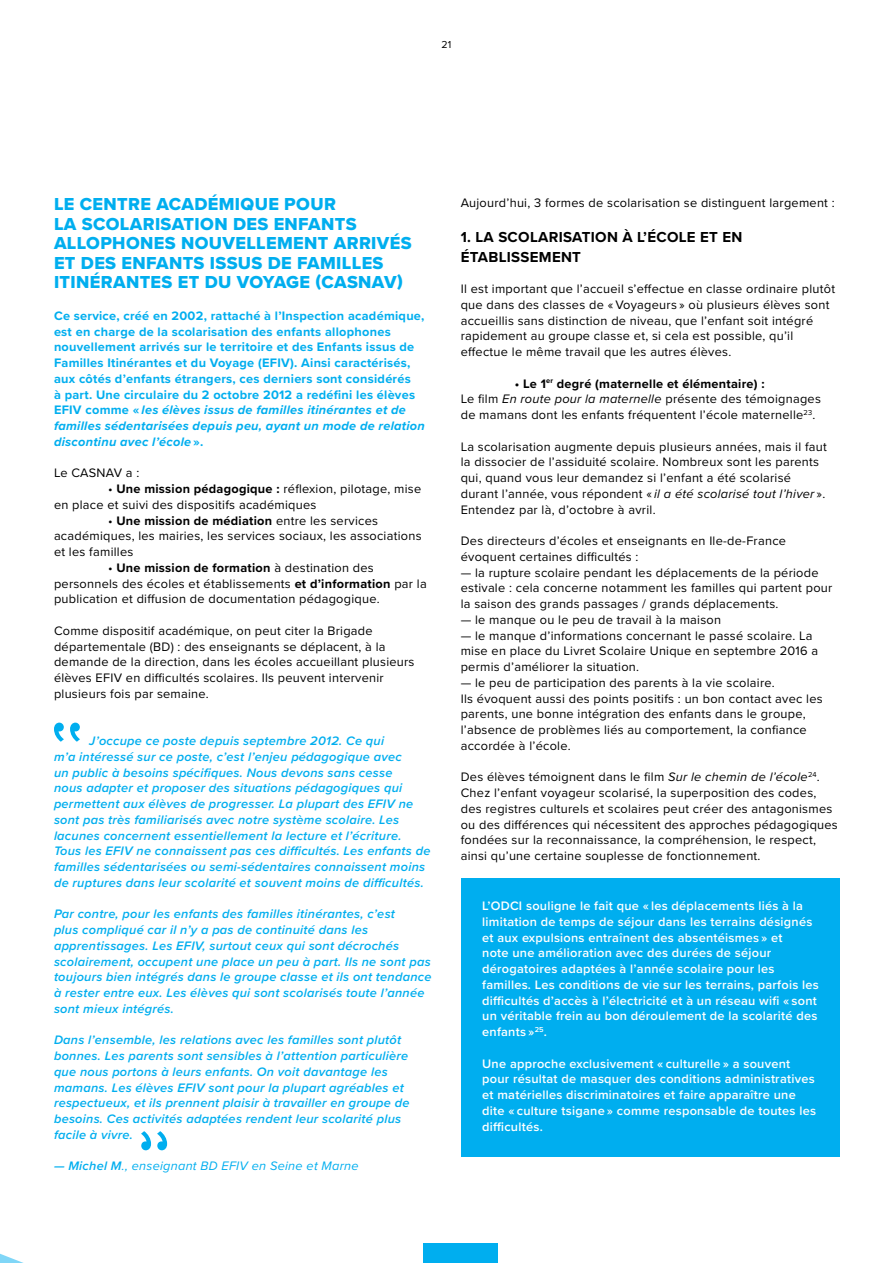
<style>
.page{position:relative;width:893px;height:1263px;background:#fff}
.page>*{position:absolute;margin:0;border:0;box-sizing:border-box;transform-origin:0 0}
.t1{font:18px/19.5px "Proxima Nova Extrabld";letter-spacing:.02em;color:#00aeef}
.t2{font:700 15px/19.5px "Proxima Nova";letter-spacing:.02em;color:#000}
.t3{font:12.75px/15.8px "Proxima Nova";letter-spacing:.02em;color:#000}
.t4{font:italic 600 12.75px/15.8px "Proxima Nova";letter-spacing:.02em;color:#00aeef}
.t5{font:600 12.75px/15.8px "Proxima Nova";letter-spacing:.02em;color:#fff}
.t6{font:700 12.75px/15.8px "Proxima Nova";letter-spacing:.02em;color:#00aeef}
.t7{font:italic 12.75px "Proxima Nova";letter-spacing:.02em;color:#00aeef}
.t8{font:10.5px "Proxima Nova";color:#000}
.s1{font-style:italic}
.s2{font-weight:700}
.s3{font-weight:600}
.s4{font-weight:600;color:#fff}
</style>
<div class="page">
<div style="left:461px;top:878px;width:379px;height:279px;background:#00aeef"></div>
<svg style="left:54px;top:723px;width:26px;height:19px"></svg>
<svg style="left:141px;top:1131px;width:26px;height:19px"></svg>
<div style="left:424px;top:1243px;width:74px;height:20px;background:#00aeef"></div>
<p class="t8" style="left:441px;top:37px;width:11px">21</p>
<h1 class="t1" style="left:54px;top:194px;width:359px">LE CENTRE ACADÉMIQUE POUR<br>LA SCOLARISATION DES ENFANTS<br>ALLOPHONES NOUVELLEMENT ARRIVÉS<br>ET DES ENFANTS ISSUS DE FAMILLES<br>ITINÉRANTES ET DU VOYAGE (CASNAV)</h1>
<p class="t6" style="left:54px;top:307px;width:372px">Ce service, créé en 2002, rattaché à l’Inspection académique, est en charge de la scolarisation des enfants allophones nouvellement arrivés sur le territoire et des Enfants issus de Familles Itinérantes et du Voyage (EFIV). Ainsi caractérisés, aux côtés d’enfants étrangers, ces derniers sont considérés<br>à part. Une circulaire du 2 octobre 2012 a redéfini les élèves EFIV comme « <span class="s1">les élèves issus de familles itinérantes et de familles sédentarisées depuis peu, ayant un mode de relation discontinu avec l’école</span> ».</p>
<p class="t3" style="left:54px;top:465px;width:87px">Le CASNAV a :</p>
<p class="t3" style="left:54px;top:480px;width:369px;text-indent:54px">• <span class="s2">Une mission pédagogique :</span> réflexion, pilotage, mise en place et suivi des dispositifs académiques</p>
<p class="t3" style="left:54px;top:512px;width:369px;text-indent:54px">• <span class="s2">Une mission de médiation</span> entre les services académiques, les mairies, les services sociaux, les associations et les familles</p>
<p class="t3" style="left:54px;top:559px;width:374px;text-indent:54px">• <span class="s2">Une mission de formation</span> à destination des personnels des écoles et établissements <span class="s2">et d’information</span> par la publication et diffusion de documentation pédagogique.</p>
<p class="t3" style="left:54px;top:622px;width:362px">Comme dispositif académique, on peut citer la Brigade départementale (BD) : des enseignants se déplacent, à la demande de la direction, dans les écoles accueillant plusieurs élèves EFIV en difficultés scolaires. Ils peuvent intervenir plusieurs fois par semaine.</p>
<p class="t4" style="left:54px;top:732px;width:378px;text-indent:35px">J’occupe ce poste depuis septembre 2012. Ce qui<br>m’a intéressé sur ce poste, c’est l’enjeu pédagogique avec<br>un public à besoins spécifiques. Nous devons sans cesse<br>nous adapter et proposer des situations pédagogiques qui permettent aux élèves de progresser. La plupart des EFIV ne sont pas très familiarisés avec notre système scolaire. Les lacunes concernent essentiellement la lecture et l’écriture.<br>Tous les EFIV ne connaissent pas ces difficultés. Les enfants de familles sédentarisées ou semi-sédentaires connaissent moins de ruptures dans leur scolarité et souvent moins de difficultés.</p>
<p class="t4" style="left:54px;top:906px;width:379px">Par contre, pour les enfants des familles itinérantes, c’est<br>plus compliqué car il n’y a pas de continuité dans les apprentissages. Les EFIV, surtout ceux qui sont décrochés scolairement, occupent une place un peu à part. Ils ne sont pas toujours bien intégrés dans le groupe classe et ils ont tendance à rester entre eux. Les élèves qui sont scolarisés toute l’année sont mieux intégrés.</p>
<p class="t4" style="left:54px;top:1032px;width:357px">Dans l’ensemble, les relations avec les familles sont plutôt bonnes. Les parents sont sensibles à l’attention particulière que nous portons à leurs enfants. On voit davantage les mamans. Les élèves EFIV sont pour la plupart agréables et respectueux, et ils prennent plaisir à travailler en groupe de besoins. Ces activités adaptées rendent leur scolarité plus facile à vivre.</p>
<p class="t7" style="left:54px;top:1156px;width:306px"><span class="s3">— Michel M</span>., enseignant BD EFIV en Seine et Marne</p>
<p class="t3" style="left:461px;top:194px;width:375px">Aujourd’hui, 3 formes de scolarisation se distinguent largement :</p>
<p class="t2" style="left:461px;top:227px;width:283px">1. LA SCOLARISATION À L’ÉCOLE ET EN<br>ÉTABLISSEMENT</p>
<p class="t3" style="left:461px;top:280px;width:376px">Il est important que l’accueil s’effectue en classe ordinaire plutôt que dans des classes de « Voyageurs » où plusieurs élèves sont accueillis sans distinction de niveau, que l’enfant soit intégré rapidement au groupe classe et, si cela est possible, qu’il effectue le même travail que les autres élèves.</p>
<p class="t3" style="left:461px;top:375px;width:362px;text-align:center"><span class="s2">• Le 1</span><sup>er</sup> <span class="s2">degré (maternelle et élémentaire) :<br></span>Le film <span class="s1">En route pour la maternelle</span> présente des témoignages de mamans dont les enfants fréquentent l’école maternelle<sup>23</sup>.</p>
<p class="t3" style="left:461px;top:438px;width:368px">La scolarisation augmente depuis plusieurs années, mais il faut la dissocier de l’assiduité scolaire. Nombreux sont les parents qui, quand vous leur demandez si l’enfant a été scolarisé durant l’année, vous répondent « <span class="s1">il a été scolarisé tout l’hiver</span> ».<br>Entendez par là, d’octobre à avril.</p>
<p class="t3" style="left:461px;top:532px;width:327px">Des directeurs d’écoles et enseignants en Ile-de-France évoquent certaines difficultés :</p>
<p class="t3" style="left:461px;top:564px;width:373px">— la rupture scolaire pendant les déplacements de la période estivale : cela concerne notamment les familles qui partent pour la saison des grands passages / grands déplacements.</p>
<p class="t3" style="left:461px;top:611px;width:262px">— le manque ou le peu de travail à la maison</p>
<p class="t3" style="left:461px;top:627px;width:359px">— le manque d’informations concernant le passé scolaire. La mise en place du Livret Scolaire Unique en septembre 2016 a permis d’améliorer la situation.</p>
<p class="t3" style="left:461px;top:674px;width:363px">— le peu de participation des parents à la vie scolaire.<br>Ils évoquent aussi des points positifs : un bon contact avec les parents, une bonne intégration des enfants dans le groupe, l’absence de problèmes liés au comportement, la confiance accordée à l’école.</p>
<p class="t3" style="left:461px;top:769px;width:379px">Des élèves témoignent dans le film <span class="s1">Sur le chemin de l’école</span><sup>24</sup>.<br>Chez l’enfant voyageur scolarisé, la superposition des codes, des registres culturels et scolaires peut créer des antagonismes ou des différences qui nécessitent des approches pédagogiques fondées sur la reconnaissance, la compréhension, le respect, ainsi qu’une certaine souplesse de fonctionnement. <span class="s4">L’ODCI</span></p>
<p class="t5" style="left:482px;top:898px;width:338px">L’ODCI souligne le fait que « les déplacements liés à la limitation de temps de séjour dans les terrains désignés et aux expulsions entraînent des absentéismes » et<br>note une amélioration avec des durées de séjour dérogatoires adaptées à l’année scolaire pour les familles. Les conditions de vie sur les terrains, parfois les difficultés d’accès à l’électricité et à un réseau wifi « sont un véritable frein au bon déroulement de la scolarité des enfants »<sup>25</sup>.</p>
<p class="t5" style="left:482px;top:1055px;width:335px">Une approche exclusivement « culturelle » a souvent pour résultat de masquer des conditions administratives et matérielles discriminatoires et faire apparaître une dite « culture tsigane » comme responsable de toutes les difficultés.</p>
</div>
